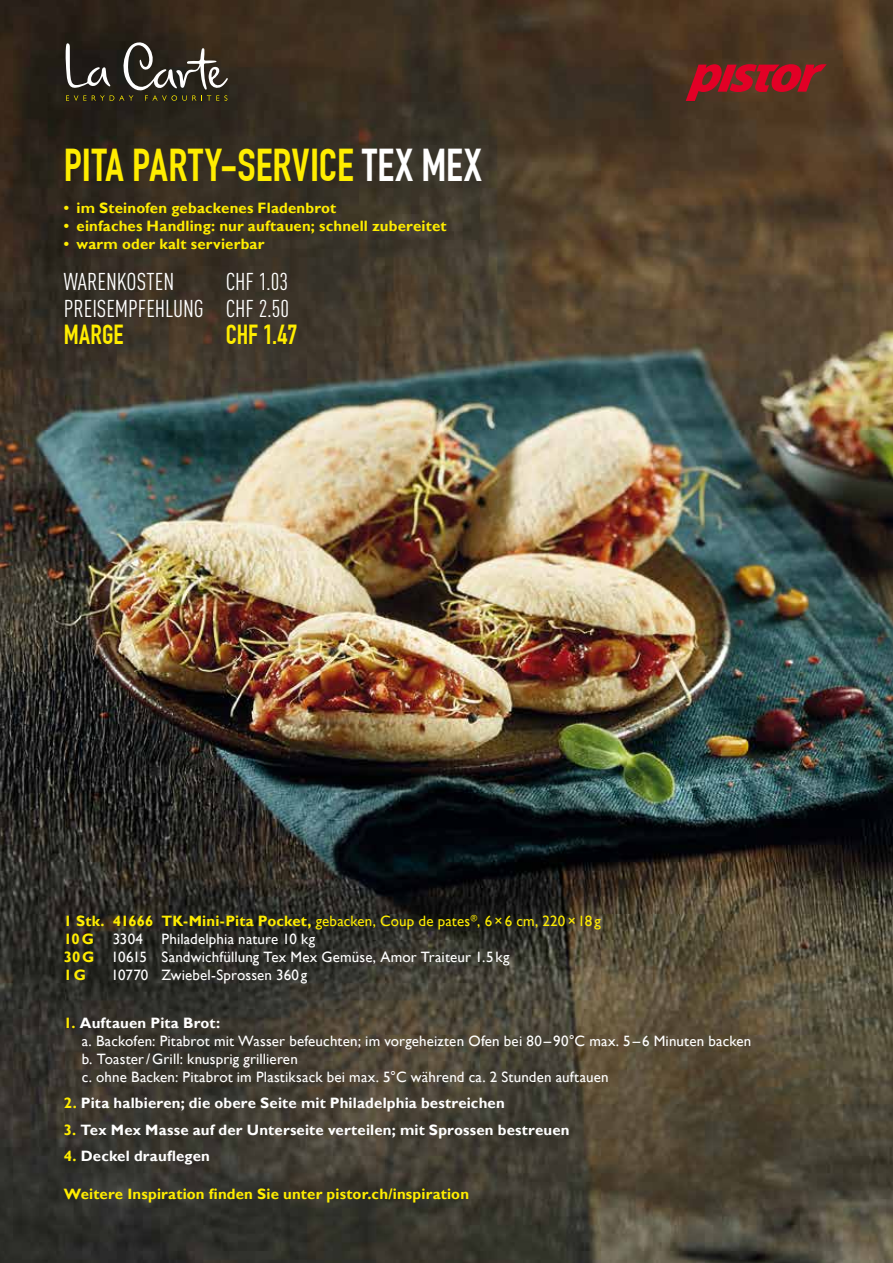
<style>
.page{position:relative;width:893px;height:1263px;background:#fff}
.page>*{position:absolute;margin:0;border:0;box-sizing:border-box;transform-origin:0 0}
.t1{font:700 45px "DIN Condensed";letter-spacing:.005em;color:#ffed00}
.t2{font:700 27px "DIN Condensed";color:#ffed00}
.t3{font:24px/27px "DIN Cond";letter-spacing:-.005em;color:#fff;text-align:right}
.t4{font:15px/18px "Gill Sans";letter-spacing:.01em;color:#fff}
.t5{font:700 15px "Gill Sans";letter-spacing:.01em;color:#ffed00}
.t6{font:700 15px "Gill Sans";letter-spacing:.01em;color:#fff}
.t7{font:15px/18px "Gill Sans";letter-spacing:.01em;color:#ffed00}
.s1{color:#fff}
.s2{font-weight:700}
.s3{font-weight:700;color:#ffed00}
.s4{color:#ffed00}
</style>
<div class="page">
<img style="left:0;top:0;width:893px;height:1263px">
<svg style="left:66px;top:42px;width:162px;height:59px;background:#474339"></svg>
<svg style="left:686px;top:64px;width:141px;height:37px;background:#951e24"></svg>
<h1 class="t1" style="left:64px;top:139px;width:419px">PITA PARTY-SERVICE <span class="s1">TEX MEX</span></h1>
<p class="t5" style="left:64px;top:199px;width:274px">• im Steinofen gebackenes Fladenbrot</p>
<p class="t5" style="left:64px;top:217px;width:384px">• einfaches Handling: nur auftauen; schnell zubereitet</p>
<p class="t5" style="left:64px;top:235px;width:202px">• warm oder kalt servierbar</p>
<h3 class="t3" style="left:64px;top:268px;width:112px">WARENKOSTEN</h3>
<h3 class="t3" style="left:64px;top:268px;width:227px">CHF 1.03<br>PREISEMPFEHLUNG CHF 2.50</h3>
<h2 class="t2" style="left:64px;top:319px;width:61px">MARGE</h2>
<h2 class="t2" style="left:226px;top:319px;width:73px">CHF 1.47</h2>
<p class="t7" style="left:64px;top:912px;width:538px"><span class="s2">1 Stk. 41666 TK-Mini-Pita Pocket,</span> gebacken, Coup de pates<sup>®</sup>, 6×6 cm, 220×18 g<br><span class="s2">10G</span></p>
<p class="t4" style="left:64px;top:930px;width:447px;text-indent:49px">3304 Philadelphia nature 10 kg<br><span class="s3">30G</span> 10615 Sandwichfüllung Tex Mex Gemüse, Amor Traiteur 1.5kg<br><span class="s3">1G</span></p>
<p class="t4" style="left:111px;top:966px;width:198px">10770 Zwiebel-Sprossen 360 g</p>
<p class="t4" style="left:82px;top:1014px;width:671px;text-indent:-18px"><span class="s3">1.</span> <span class="s2">Auftauen Pita Brot:<br></span>a. Backofen: Pitabrot mit Wasser befeuchten; im vorgeheizten Ofen bei 80–90°C max. 5 –6 Minuten backen b. Toaster/Grill: knusprig grillieren<br>c. ohne Backen: Pitabrot im Plastiksack bei max. 5°C während ca. 2 Stunden auftauen</p>
<p class="t6" style="left:64px;top:1094px;width:442px"><span class="s4">2.</span> Pita halbieren; die obere Seite mit Philadelphia bestreichen</p>
<p class="t6" style="left:64px;top:1121px;width:507px"><span class="s4">3.</span> Tex Mex Masse auf der Unterseite verteilen; mit Sprossen bestreuen</p>
<p class="t6" style="left:64px;top:1147px;width:148px"><span class="s4">4.</span> Deckel drauflegen</p>
<p class="t5" style="left:64px;top:1185px;width:407px">Weitere Inspiration finden Sie unter pistor.ch/inspiration</p>
</div>
